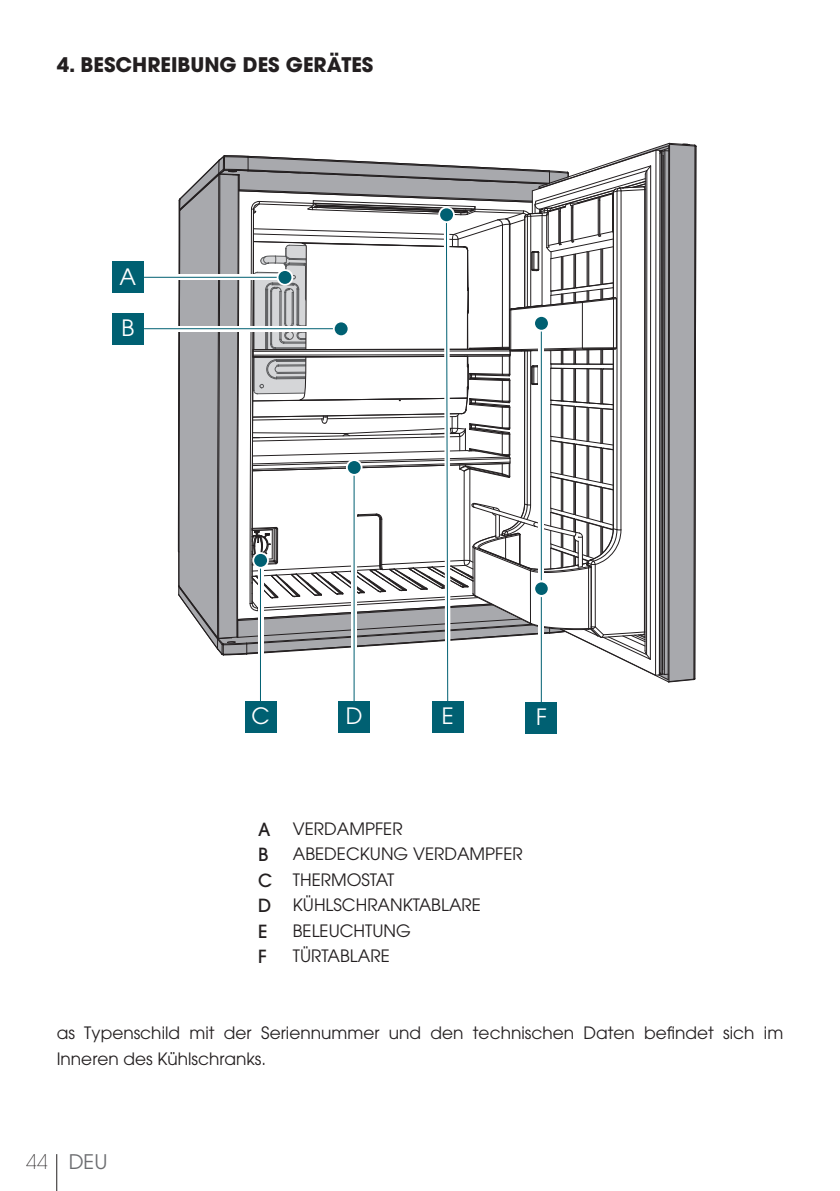
<style>
.page{position:relative;width:840px;height:1191px;background:#fff}
.page>*{position:absolute;margin:0;border:0;box-sizing:border-box;transform-origin:0 0}
.t1{font:22.4px "ITC Avant Garde Std";color:#fff}
.p-01{font:700 20px "ITC Avant Garde Std";color:#231f20}
.t2{font:20px "ITC Avant Garde Std";color:#6c6d70}
.P-02{font:500 18px "ITC Avant Garde Std";color:#231f20}
.P-02-2{font:17px/25.4px "ITC Avant Garde Std";color:#231f20}
.s1{font-weight:200;color:#231f20}
</style>
<div class="page">
<hr style="left:56px;top:1154px;width:1px;height:37px;background:#231f20">
<div style="left:338px;top:701px;width:32px;height:32px;background:#006072"></div>
<div style="left:525px;top:702px;width:32px;height:32px;background:#006072"></div>
<svg style="left:177px;top:143px;width:519px;height:559px"></svg>
<div style="left:432px;top:701px;width:31px;height:32px;background:#006072"></div>
<div style="left:439px;top:207px;width:14px;height:15px;background:#006072;border-radius:50%"></div>
<div style="left:438px;top:206px;width:16px;height:17px;border:2px solid #fff;border-radius:50%"></div>
<div style="left:258px;top:557px;width:5px;height:144px;background:#fff"></div>
<hr style="left:260px;top:557px;width:1px;height:144px;background:#006072">
<div style="left:245px;top:701px;width:31px;height:32px;background:#006072"></div>
<div style="left:253px;top:553px;width:15px;height:15px;background:#006072;border-radius:50%"></div>
<div style="left:252px;top:552px;width:17px;height:16px;border:2px solid #fff;border-radius:50%"></div>
<svg style="left:144px;top:275px;width:132px;height:5px"></svg>
<hr style="left:144px;top:277px;width:144px;height:1px;background:#006072">
<div style="left:112px;top:262px;width:32px;height:31px;background:#006072"></div>
<div style="left:277px;top:270px;width:15px;height:15px;background:#006072;border-radius:50%"></div>
<div style="left:276px;top:269px;width:17px;height:17px;border:2px solid #fff;border-radius:50%"></div>
<svg style="left:144px;top:326px;width:189px;height:5px"></svg>
<hr style="left:144px;top:328px;width:200px;height:1px;background:#006072">
<div style="left:112px;top:313px;width:32px;height:32px;background:#006072"></div>
<div style="left:333px;top:321px;width:15px;height:15px;background:#006072;border-radius:50%"></div>
<div style="left:333px;top:320px;width:16px;height:17px;border:2px solid #fff;border-radius:50%"></div>
<p class="p-01" style="left:57px;top:51px;width:318px">4. BESCHREIBUNG DES GERÄTES</p>
<p class="t1" style="left:119px;top:263px;width:18px">A</p>
<p class="t1" style="left:121px;top:314px;width:14px">B</p>
<p class="t1" style="left:251px;top:702px;width:20px">C</p>
<p class="t1" style="left:346px;top:702px;width:18px">D</p>
<p class="t1" style="left:441px;top:702px;width:14px">E</p>
<p class="t1" style="left:536px;top:703px;width:12px">F</p>
<p class="P-02" style="left:258px;top:817px;width:14px">A</p>
<p class="P-02" style="left:258px;top:843px;width:12px">B</p>
<p class="P-02" style="left:258px;top:868px;width:16px">C</p>
<p class="P-02" style="left:258px;top:894px;width:15px">D</p>
<p class="P-02" style="left:258px;top:919px;width:11px">E</p>
<p class="P-02" style="left:258px;top:945px;width:10px">F</p>
<p class="P-02-2" style="left:293px;top:815px;width:111px">VERDAMPFER</p>
<p class="P-02-2" style="left:293px;top:841px;width:231px">ABEDECKUNG VERDAMPFER</p>
<p class="P-02-2" style="left:293px;top:866px;width:103px">THERMOSTAT</p>
<p class="P-02-2" style="left:293px;top:892px;width:189px">KÜHLSCHRANKTABLARE</p>
<p class="P-02-2" style="left:293px;top:917px;width:119px">BELEUCHTUNG</p>
<p class="P-02-2" style="left:293px;top:943px;width:98px">TÜRTABLARE</p>
<p class="P-02-2" style="left:57px;top:1020px;width:727px">as Typenschild mit der Seriennummer und den technischen Daten befindet sich im<br>Inneren des Kühlschranks.</p>
<p class="t2" style="left:26px;top:1149px;width:83px"><span class="s1">44</span> DEU</p>
</div>
